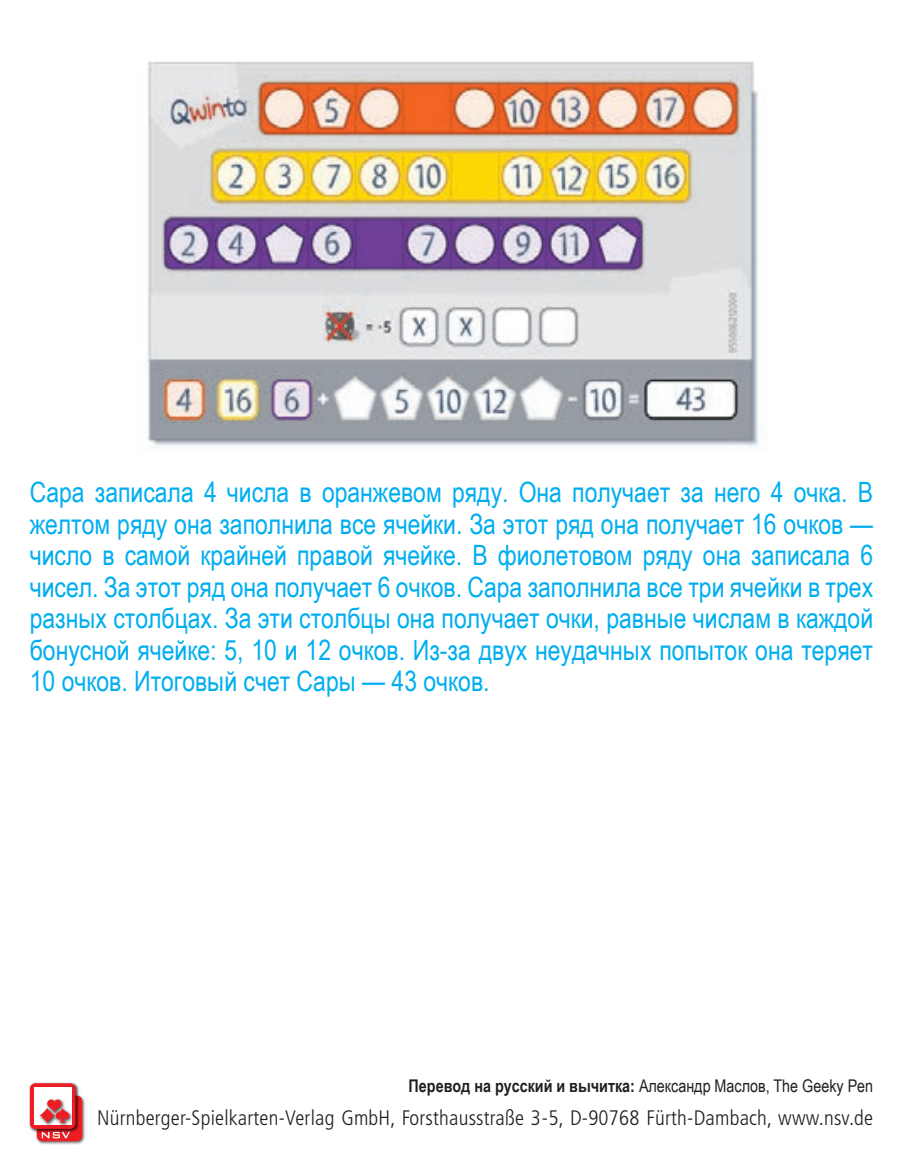
<style>
.page{position:relative;width:903px;height:1171px;background:#fff}
.page>*{position:absolute;margin:0;border:0;box-sizing:border-box;transform-origin:0 0}
.t1{font:28px/31.5px "Arial Narrow";color:#00aeef;text-align:justify}
.t2{font:300 condensed 21px "Frutiger";letter-spacing:.01em;color:#231f20}
.t3{font:17.5px "Arial Narrow";color:#231f20}
.s1{font-weight:700}
</style>
<div class="page">
<img style="left:147px;top:61px;width:611px;height:387px">
<img style="left:36px;top:1095px;width:49px;height:50px">
<div style="left:37px;top:1095px;width:45px;height:46px;background:#ee1d23;border-radius:5px"></div>
<svg style="left:42px;top:1133px;width:28px;height:5px"></svg>
<img style="left:29px;top:1082px;width:51px;height:51px">
<div style="left:30px;top:1083px;width:45px;height:46px;background:#ee1d23;border-radius:5px"></div>
<div style="left:34px;top:1087px;width:37px;height:38px;background:#fff"></div>
<img style="left:39px;top:1105px;width:14px;height:21px">
<svg style="left:40px;top:1108px;width:15px;height:14px"></svg>
<img style="left:59px;top:1104px;width:16px;height:24px">
<svg style="left:47px;top:1099px;width:23px;height:24px"></svg>
<p class="t1" style="left:30px;top:476px;width:845px">Сара записала 4 числа в оранжевом ряду. Она получает за него 4 очка. В</p>
<p class="t1" style="left:30px;top:507px;width:845px">желтом ряду она заполнила все ячейки. За этот ряд она получает 16 очков —</p>
<p class="t1" style="left:30px;top:539px;width:845px">число в самой крайней правой ячейке. В фиолетовом ряду она записала 6 чисел. За этот ряд она получает 6 очков. Сара заполнила все три ячейки в трех разных столбцах. За эти столбцы она получает очки, равные числам в каждой бонусной ячейке: 5, 10 и 12 очков. Из-за двух неудачных попыток она теряет 10 очков. Итоговый счет Сары — 43 очков.</p>
<p class="t3" style="left:409px;top:1073px;width:466px"><span class="s1">Перевод на русский и вычитка:</span> Александр Маслов, The Geeky Pen</p>
<p class="t2" style="left:97px;top:1106px;width:777px">Nürnberger-Spielkarten-Verlag GmbH, Forsthausstraße 3-5, D-90768 Fürth-Dambach, www.nsv.de</p>
</div>
